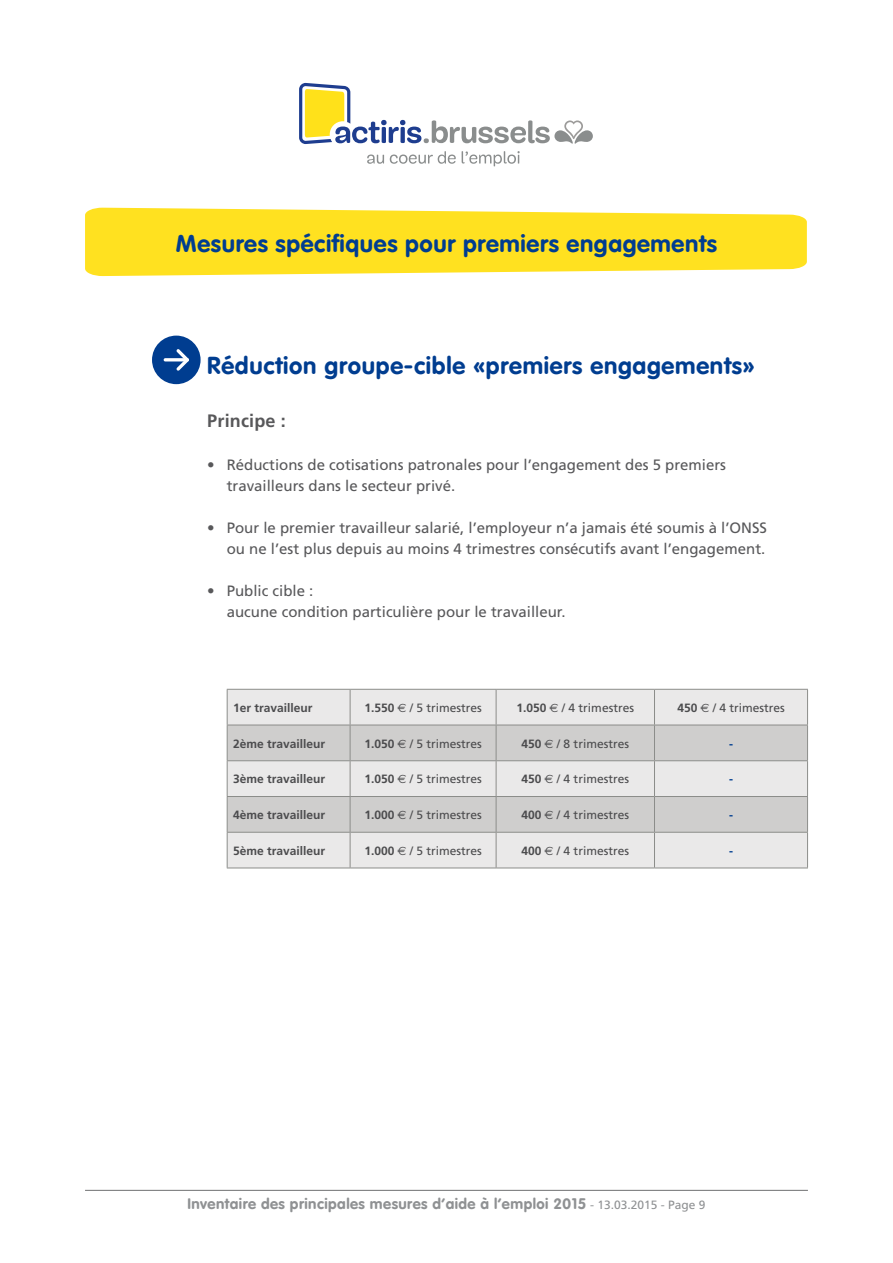
<style>
.page{position:relative;width:893px;height:1263px;background:#fff}
.page>*{position:absolute;margin:0;border:0;box-sizing:border-box;transform-origin:0 0}
.t1{font:24px "VAG Rounded Bold";letter-spacing:.025em;color:#003d90}
.t2{font:700 18px "Frutiger";letter-spacing:.01em;color:#58585a}
.t3{font:15px/21px "Frutiger";color:#58585a}
.t4{font:15px "VAG Rounded Bold";letter-spacing:.03em;color:#8f9193}
.t5{font:12px "Frutiger";color:#4b4b4d}
.t6{font:700 12px "Frutiger";color:#4b4b4d}
.t7{font:700 12px "Frutiger";color:#003d90}
.s1{font-weight:700}
.s2{font-family:"Euro Sans"}
.s3{font-family:"Frutiger";font-size:12px}
</style>
<div class="page">
<div style="left:152px;top:336px;width:49px;height:48px;background:#003d90;border-radius:50%"></div>
<svg style="left:175px;top:349px;width:14px;height:22px"></svg>
<div style="left:164px;top:358px;width:24px;height:3px;border:2px solid #fff"></div>
<svg style="left:367px;top:155px;width:17px;height:9px"></svg>
<svg style="left:390px;top:151px;width:66px;height:13px"></svg>
<svg style="left:462px;top:151px;width:58px;height:15px"></svg>
<svg style="left:299px;top:83px;width:294px;height:61px"></svg>
<hr style="left:85px;top:1190px;width:723px;height:1px;background:#707172">
<div style="left:228px;top:690px;width:579px;height:178px;background:#eae9e9"></div>
<svg style="left:228px;top:726px;width:579px;height:106px;fill:#cfcecd"></svg>
<hr style="left:350px;top:690px;width:1px;height:35px;background:#8c8d8a">
<hr style="left:496px;top:690px;width:1px;height:35px;background:#8c8d8a">
<hr style="left:654px;top:690px;width:1px;height:35px;background:#8c8d8a">
<hr style="left:350px;top:725px;width:1px;height:35px;background:#8c8d8a">
<hr style="left:496px;top:725px;width:1px;height:35px;background:#8c8d8a">
<hr style="left:654px;top:725px;width:1px;height:35px;background:#8c8d8a">
<hr style="left:350px;top:761px;width:1px;height:35px;background:#8c8d8a">
<hr style="left:496px;top:761px;width:1px;height:35px;background:#8c8d8a">
<hr style="left:654px;top:761px;width:1px;height:35px;background:#8c8d8a">
<hr style="left:350px;top:797px;width:1px;height:35px;background:#8c8d8a">
<hr style="left:496px;top:797px;width:1px;height:35px;background:#8c8d8a">
<hr style="left:654px;top:797px;width:1px;height:35px;background:#8c8d8a">
<hr style="left:350px;top:833px;width:1px;height:35px;background:#8c8d8a">
<hr style="left:496px;top:833px;width:1px;height:35px;background:#8c8d8a">
<hr style="left:654px;top:833px;width:1px;height:35px;background:#8c8d8a">
<hr style="left:227px;top:689px;width:123px;height:1px;background:#8c8d8a">
<hr style="left:227px;top:690px;width:1px;height:35px;background:#8c8d8a">
<hr style="left:350px;top:689px;width:146px;height:1px;background:#8c8d8a">
<hr style="left:496px;top:689px;width:158px;height:1px;background:#8c8d8a">
<hr style="left:654px;top:689px;width:154px;height:1px;background:#8c8d8a">
<hr style="left:807px;top:690px;width:1px;height:35px;background:#8c8d8a">
<hr style="left:227px;top:725px;width:123px;height:1px;background:#8c8d8a">
<hr style="left:227px;top:725px;width:1px;height:35px;background:#8c8d8a">
<hr style="left:350px;top:725px;width:146px;height:1px;background:#8c8d8a">
<hr style="left:496px;top:725px;width:158px;height:1px;background:#8c8d8a">
<hr style="left:654px;top:725px;width:154px;height:1px;background:#8c8d8a">
<hr style="left:807px;top:725px;width:1px;height:35px;background:#8c8d8a">
<hr style="left:227px;top:760px;width:123px;height:1px;background:#8c8d8a">
<hr style="left:227px;top:761px;width:1px;height:35px;background:#8c8d8a">
<hr style="left:350px;top:760px;width:146px;height:1px;background:#8c8d8a">
<hr style="left:496px;top:760px;width:158px;height:1px;background:#8c8d8a">
<hr style="left:654px;top:760px;width:154px;height:1px;background:#8c8d8a">
<hr style="left:807px;top:761px;width:1px;height:35px;background:#8c8d8a">
<hr style="left:227px;top:796px;width:123px;height:1px;background:#8c8d8a">
<hr style="left:227px;top:797px;width:1px;height:35px;background:#8c8d8a">
<hr style="left:350px;top:796px;width:146px;height:1px;background:#8c8d8a">
<hr style="left:496px;top:796px;width:158px;height:1px;background:#8c8d8a">
<hr style="left:654px;top:796px;width:154px;height:1px;background:#8c8d8a">
<hr style="left:807px;top:797px;width:1px;height:35px;background:#8c8d8a">
<hr style="left:227px;top:832px;width:123px;height:1px;background:#8c8d8a">
<hr style="left:227px;top:833px;width:1px;height:35px;background:#8c8d8a">
<hr style="left:350px;top:832px;width:146px;height:1px;background:#8c8d8a">
<hr style="left:496px;top:832px;width:158px;height:1px;background:#8c8d8a">
<hr style="left:654px;top:832px;width:154px;height:1px;background:#8c8d8a">
<hr style="left:807px;top:833px;width:1px;height:35px;background:#8c8d8a">
<hr style="left:227px;top:868px;width:123px;height:1px;background:#8c8d8a">
<hr style="left:350px;top:868px;width:146px;height:1px;background:#8c8d8a">
<hr style="left:496px;top:868px;width:158px;height:1px;background:#8c8d8a">
<hr style="left:654px;top:868px;width:154px;height:1px;background:#8c8d8a">
<svg style="left:85px;top:208px;width:722px;height:68px;fill:#ffe120"></svg>
<h1 class="t1" style="left:176px;top:230px;width:543px">Mesures spécifiques pour premiers engagements</h1>
<h1 class="t1" style="left:207px;top:352px;width:549px">Réduction groupe-cible «premiers engagements»</h1>
<p class="t2" style="left:207px;top:410px;width:80px">Principe :</p>
<p class="t3" style="left:227px;top:454px;width:501px;text-indent:-20px">• Réductions de cotisations patronales pour l’engagement des 5 premiers travailleurs dans le secteur privé.</p>
<p class="t3" style="left:207px;top:517px;width:561px;text-align:right">• Pour le premier travailleur salarié, l’employeur n’a jamais été soumis à l’ONSS ou ne l’est plus depuis au moins 4 trimestres consécutifs avant l’engagement.</p>
<p class="t3" style="left:227px;top:580px;width:340px;text-indent:-20px">• Public cible :<br>aucune condition particulière pour le travailleur.</p>
<p class="t6" style="left:233px;top:701px;width:81px">1er travailleur</p>
<p class="t5" style="left:364px;top:701px;width:119px"><span class="s1">1.550</span> <span class="s2">€</span> / 5 trimestres</p>
<p class="t5" style="left:517px;top:701px;width:119px"><span class="s1">1.050</span> <span class="s2">€</span> / 4 trimestres</p>
<p class="t5" style="left:677px;top:701px;width:109px"><span class="s1">450</span> <span class="s2">€</span> / 4 trimestres</p>
<p class="t6" style="left:233px;top:736px;width:94px">2ème travailleur</p>
<p class="t5" style="left:364px;top:736px;width:119px"><span class="s1">1.050</span> <span class="s2">€</span> / 5 trimestres</p>
<p class="t5" style="left:522px;top:736px;width:109px"><span class="s1">450</span> <span class="s2">€</span> / 8 trimestres</p>
<p class="t7" style="left:729px;top:736px;width:5px">-</p>
<p class="t6" style="left:233px;top:772px;width:94px">3ème travailleur</p>
<p class="t5" style="left:364px;top:772px;width:119px"><span class="s1">1.050</span> <span class="s2">€</span> / 5 trimestres</p>
<p class="t5" style="left:522px;top:772px;width:109px"><span class="s1">450</span> <span class="s2">€</span> / 4 trimestres</p>
<p class="t7" style="left:729px;top:772px;width:5px">-</p>
<p class="t6" style="left:233px;top:808px;width:94px">4ème travailleur</p>
<p class="t5" style="left:364px;top:808px;width:119px"><span class="s1">1.000</span> <span class="s2">€</span> / 5 trimestres</p>
<p class="t5" style="left:522px;top:808px;width:109px"><span class="s1">400</span> <span class="s2">€</span> / 4 trimestres</p>
<p class="t7" style="left:729px;top:808px;width:5px">-</p>
<p class="t6" style="left:233px;top:843px;width:94px">5ème travailleur</p>
<p class="t5" style="left:364px;top:843px;width:119px"><span class="s1">1.000</span> <span class="s2">€</span> / 5 trimestres</p>
<p class="t5" style="left:522px;top:843px;width:109px"><span class="s1">400</span> <span class="s2">€</span> / 4 trimestres</p>
<p class="t7" style="left:729px;top:843px;width:5px">-</p>
<p class="t4" style="left:187px;top:1195px;width:520px">Inventaire des principales mesures d’aide à l’emploi 2015 <span class="s3">- 13.03.2015 - Page 9</span></p>
</div>
